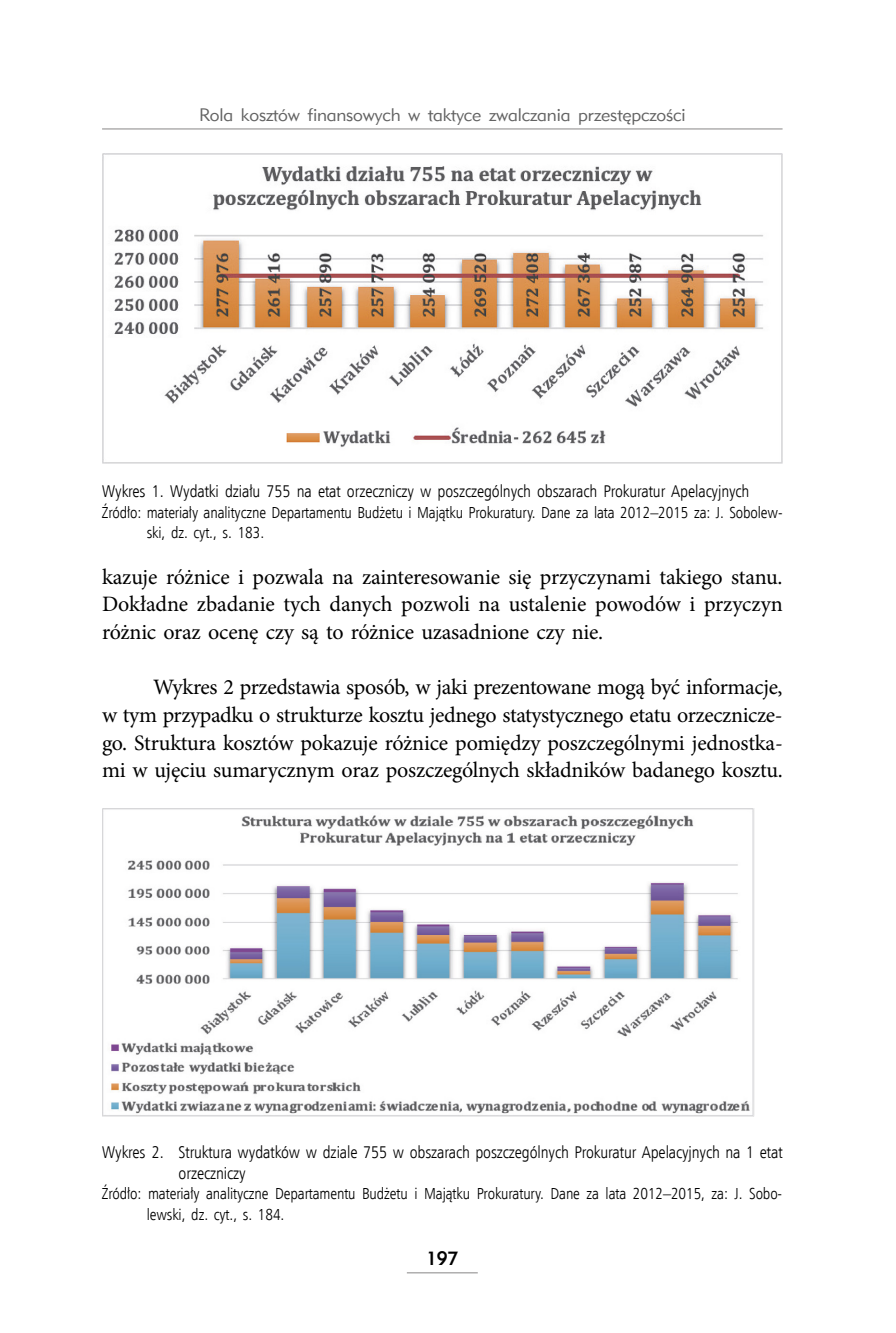
<style>
.page{position:relative;width:896px;height:1333px;background:#fff}
.page>*{position:absolute;margin:0;border:0;box-sizing:border-box;transform-origin:0 0}
.t1{font:22px/27.6px "Minion Pro";letter-spacing:-.01em;color:#000;text-align:justify}
.t2{font:19px "Geometric 415 Md EU";color:#000}
.t3{font:18px "Geometric 415 Lt EU";letter-spacing:-.01em;color:#636363}
.t4{font:17px/21.4px "Humnst 777 Lt Cn EU";letter-spacing:-.005em;color:#000}
.t5{font:16px/20px "Humnst 777 Lt Cn EU";letter-spacing:-.005em;color:#000}
</style>
<div class="page">
<hr style="left:102px;top:128px;width:680px;height:1px;background:#9c9b9b">
<hr style="left:407px;top:1272px;width:71px;height:1px;background:#9c9b9b">
<img style="left:102px;top:153px;width:680px;height:310px">
<img style="left:102px;top:808px;width:653px;height:309px">
<p class="t3" style="left:199px;top:104px;width:488px">Rola kosztów finansowych w taktyce zwalczania przestępczości</p>
<p class="t4" style="left:102px;top:480px;width:649px">Wykres 1. Wydatki działu 755 na etat orzeczniczy w poszczególnych obszarach Prokuratur Apelacyjnych</p>
<p class="t5" style="left:147px;top:502px;width:637px;text-indent:-45px">Źródło: materiały analityczne Departamentu Budżetu i Majątku Prokuratury. Dane za lata 2012–2015 za: J. Sobolew&shy;ski, dz. cyt., s. 183.</p>
<p class="t1" style="left:102px;top:563px;width:682px">kazuje różnice i pozwala na zainteresowanie się przyczynami takiego stanu.<br>Dokładne zbadanie tych danych pozwoli na ustalenie powodów i przyczyn różnic oraz ocenę czy są to różnice uzasadnione czy nie.</p>
<p class="t1" style="left:102px;top:673px;width:682px;text-indent:51px">Wykres 2 przedstawia sposób, w jaki prezentowane mogą być informacje, w tym przypadku o strukturze kosztu jednego statystycznego etatu orzecznicze&shy;go. Struktura kosztów pokazuje różnice pomiędzy poszczególnymi jednostka&shy;mi w ujęciu sumarycznym oraz poszczególnych składników badanego kosztu.</p>
<p class="t4" style="left:179px;top:1141px;width:605px;text-indent:-77px">Wykres 2. Struktura wydatków w dziale 755 w obszarach poszczególnych Prokuratur Apelacyjnych na 1 etat orzeczniczy</p>
<p class="t5" style="left:147px;top:1183px;width:637px;text-indent:-45px">Źródło: materiały analityczne Departamentu Budżetu i Majątku Prokuratury. Dane za lata 2012–2015, za: J. Sobo&shy;lewski, dz. cyt., s. 184.</p>
<p class="t2" style="left:426px;top:1246px;width:34px">197</p>
</div>
